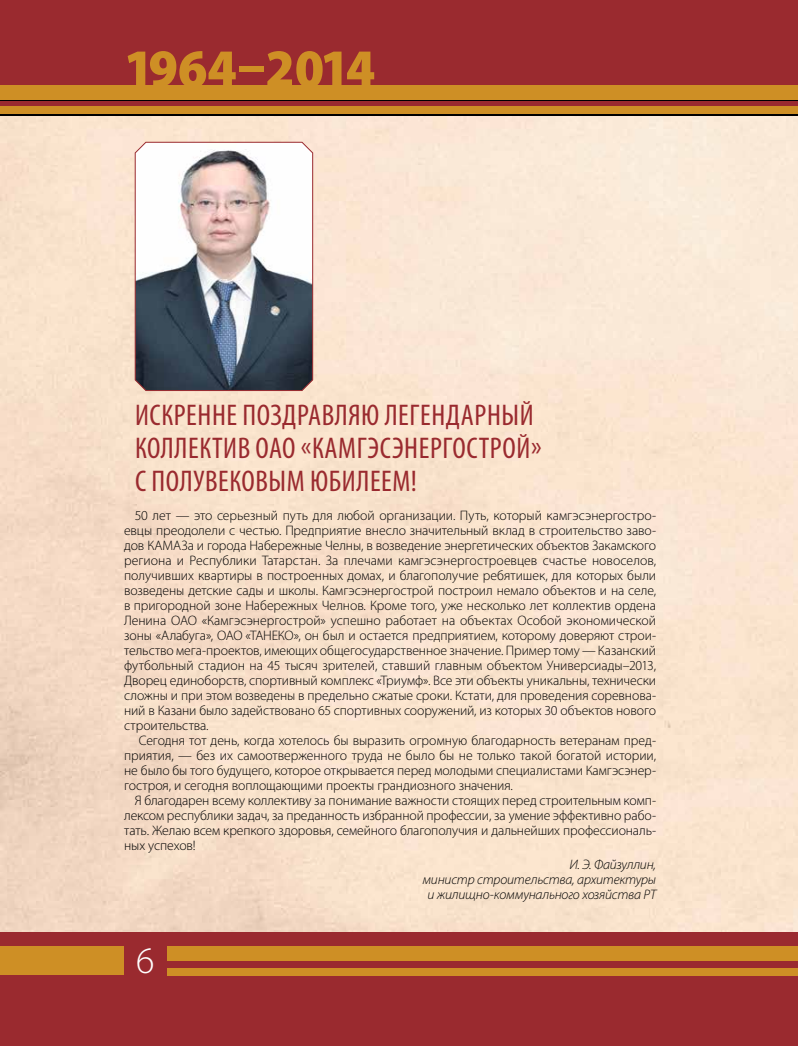
<style>
.page{position:relative;width:798px;height:1046px;background:#fff}
.page>*{position:absolute;margin:0;border:0;box-sizing:border-box;transform-origin:0 0}
.t1{font:900 semi-condensed 55px "Myriad Pro";letter-spacing:-.035em;color:#ce8f25}
.t2{font:300 37.5px "Myriad Pro";color:#fff}
.t3{font:condensed 30px/32.5px "Myriad Pro";letter-spacing:.02em;color:#9a2a2f}
.t4{font:300 13.75px/15px "Myriad Pro";letter-spacing:-.005em;color:#000;text-align:justify}
.t5{font:italic 300 13.75px/15px "Myriad Pro";letter-spacing:-.015em;color:#000;text-align:right}
</style>
<div class="page">
<img style="left:0;top:115px;width:797px;height:817px">
<div style="left:0;top:932px;width:797px;height:113px;background:#9a2a2f"></div>
<div style="left:0;top:0;width:797px;height:113px;background:#9a2a2f"></div>
<div style="left:0;top:87px;width:797px;height:14px;background:#ce8f25"></div>
<div style="left:0;top:108px;width:797px;height:7px;background:#ce8f25"></div>
<div style="left:0;top:946px;width:124px;height:28px;background:#ce8f25"></div>
<div style="left:124px;top:946px;width:673px;height:14px;background:#ce8f25"></div>
<div style="left:124px;top:967px;width:673px;height:7px;background:#ce8f25"></div>
<div style="left:0;top:85px;width:797px;height:14px;background:#ce8f25"></div>
<div style="left:0;top:106px;width:797px;height:7px;background:#ce8f25"></div>
<div style="left:124px;top:944px;width:43px;height:32px;background:#9a2a2f"></div>
<svg style="left:134px;top:141px;width:179px;height:250px"></svg>
<h1 class="t1" style="left:124px;top:38px;width:252px">1964–2014</h1>
<h3 class="t3" style="left:135px;top:400px;width:408px">ИСКРЕННЕ ПОЗДРАВЛЯЮ ЛЕГЕНДАРНЫЙ<br>КОЛЛЕКТИВ ОАО «КАМГЭСЭНЕРГОСТРОЙ»<br>С ПОЛУВЕКОВЫМ ЮБИЛЕЕМ!</h3>
<p class="t4" style="left:124px;top:508px;width:533px;text-indent:11px">50 лет — это серьезный путь для любой организации. Путь, который камгэсэнергостро&shy;евцы преодолели с честью. Предприятие внесло значительный вклад в строительство заво&shy;дов КАМАЗа и города Набережные Челны, в возведение энергетических объектов Закамского региона и Республики Татарстан. За плечами камгэсэнергостроевцев счастье новоселов, получивших квартиры в построенных домах, и благополучие ребятишек, для которых были возведены детские сады и школы. Камгэсэнергострой построил немало объектов и на селе, в пригородной зоне Набережных Челнов. Кроме того, уже несколько лет коллектив ордена Ленина ОАО «Камгэсэнергострой» успешно работает на объектах Особой экономической зоны «Алабуга», ОАО «ТАНЕКО», он был и остается предприятием, которому доверяют строи&shy;тельство мега-проектов, имеющих общегосударственное значение. Пример тому — Казанский футбольный стадион на 45 тысяч зрителей, ставший главным объектом Универсиады–2013, Дворец единоборств, спортивный комплекс «Триумф». Все эти объекты уникальны, технически сложны и при этом возведены в предельно сжатые сроки. Кстати, для проведения соревнова&shy;ний в Казани было задействовано 65 спортивных сооружений, из которых 30 объектов нового строительства.</p>
<p class="t4" style="left:124px;top:733px;width:533px;text-indent:15px">Сегодня тот день, когда хотелось бы выразить огромную благодарность ветеранам пред&shy;приятия, — без их самоотверженного труда не было бы не только такой богатой истории, не было бы того будущего, которое открывается перед молодыми специалистами Камгэсэнер&shy;гостроя, и сегодня воплощающими проекты грандиозного значения.</p>
<p class="t4" style="left:124px;top:793px;width:533px;text-indent:11px">Я благодарен всему коллективу за понимание важности стоящих перед строительным комп&shy;лексом республики задач, за преданность избранной профессии, за умение эффективно рабо&shy;тать. Желаю всем крепкого здоровья, семейного благополучия и дальнейших профессиональ&shy;ных успехов!</p>
<p class="t5" style="left:422px;top:856px;width:235px">И. Э. Файзуллин,<br>министр строительства, архитектуры и жилищно-коммунального хозяйства РТ</p>
<h2 class="t2" style="left:136px;top:939px;width:20px">6</h2>
</div>
